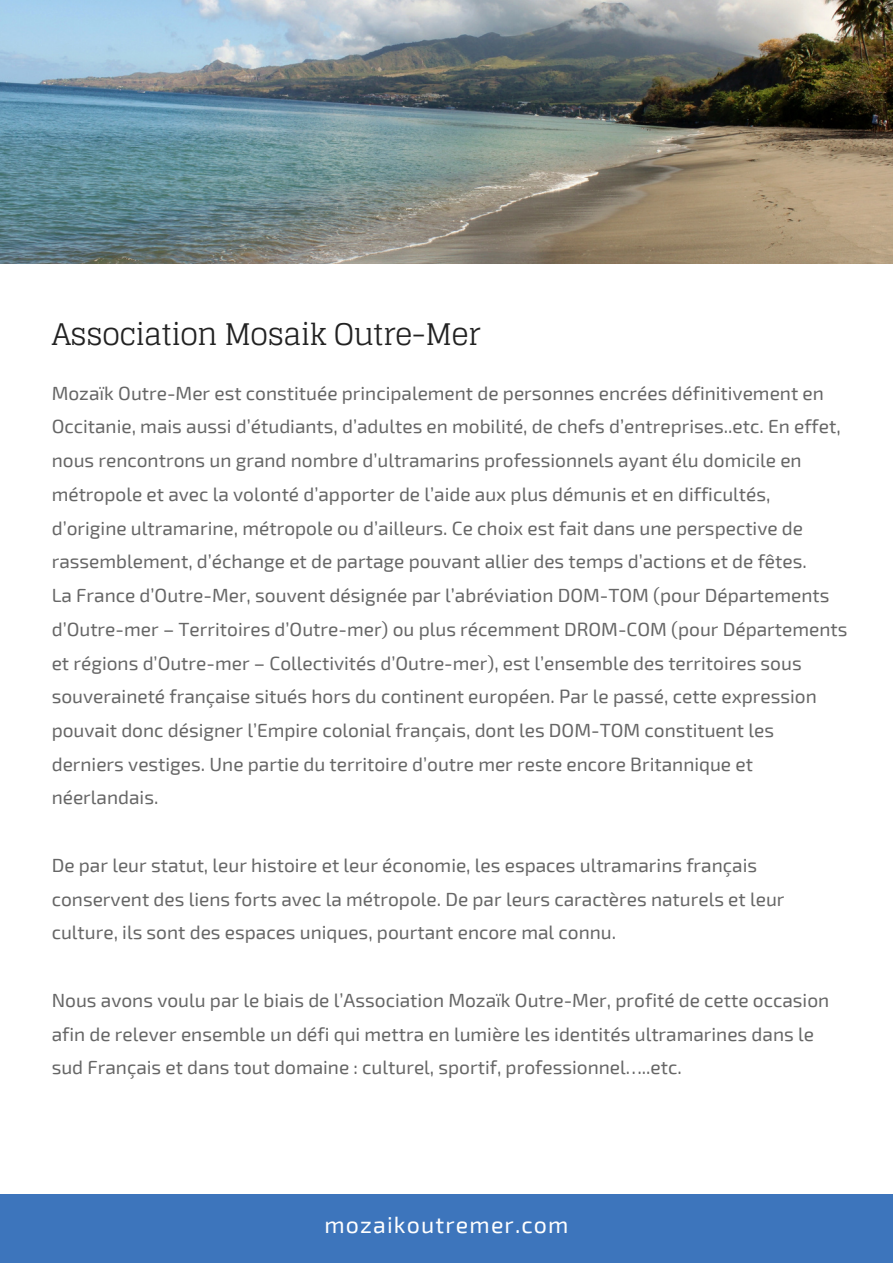
<style>
.page{position:relative;width:893px;height:1264px;background:#fff}
.page>*{position:absolute;margin:0;border:0;box-sizing:border-box;transform-origin:0 0}
.t1{font:29.7px "Glegoo";letter-spacing:-.03em;color:#222}
.t2{font:23.1px "Exo 2";letter-spacing:.05em;color:#fff}
.t3{font:19.05px/33.8px "Exo 2";color:#666}
</style>
<div class="page">
<img style="left:0;top:0;width:892px;height:263px">
<div style="left:0;top:1194px;width:892px;height:68px;background:#3d75bc"></div>
<p class="t1" style="left:52px;top:317px;width:430px">Association Mosaik Outre-Mer</p>
<p class="t3" style="left:52px;top:375px;width:790px">Mozaïk Outre-Mer est constituée principalement de personnes encrées définitivement en Occitanie, mais aussi d’étudiants, d’adultes en mobilité, de chefs d’entreprises..etc. En effet, nous rencontrons un grand nombre d’ultramarins professionnels ayant élu domicile en métropole et avec la volonté d’apporter de l’aide aux plus démunis et en difficultés, d’origine ultramarine, métropole ou d’ailleurs. Ce choix est fait dans une perspective de rassemblement, d’échange et de partage pouvant allier des temps d’actions et de fêtes.</p>
<p class="t3" style="left:52px;top:577px;width:797px">La France d’Outre-Mer, souvent désignée par l’abréviation DOM-TOM (pour Départements d’Outre-mer – Territoires d’Outre-mer) ou plus récemment DROM-COM (pour Départements et régions d’Outre-mer – Collectivités d’Outre-mer), est l’ensemble des territoires sous souveraineté française situés hors du continent européen. Par le passé, cette expression pouvait donc désigner l’Empire colonial français, dont les DOM-TOM constituent les derniers vestiges. Une partie du territoire d’outre mer reste encore Britannique et néerlandais.</p>
<p class="t3" style="left:52px;top:847px;width:734px">De par leur statut, leur histoire et leur économie, les espaces ultramarins français conservent des liens forts avec la métropole. De par leurs caractères naturels et leur culture, ils sont des espaces uniques, pourtant encore mal connu.</p>
<p class="t3" style="left:52px;top:982px;width:779px">Nous avons voulu par le biais de l’Association Mozaïk Outre-Mer, profité de cette occasion afin de relever ensemble un défi qui mettra en lumière les identités ultramarines dans le sud Français et dans tout domaine : culturel, sportif, professionnel…..etc.</p>
<p class="t2" style="left:324px;top:1209px;width:245px">mozaikoutremer.com</p>
</div>
